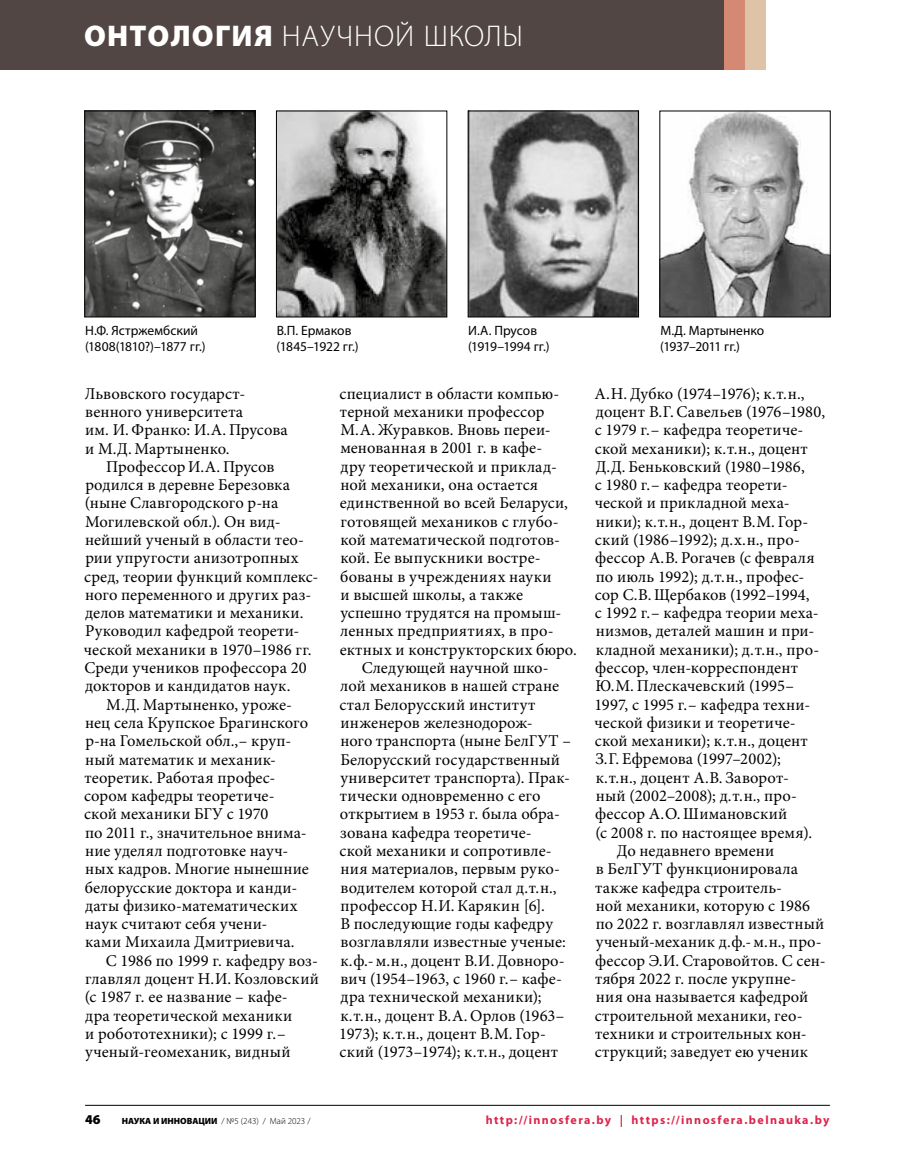
<style>
.page{position:relative;width:915px;height:1170px;background:#fff}
.page>*{position:absolute;margin:0;border:0;box-sizing:border-box;transform-origin:0 0}
.t1{font:300 30px "Myriad Pro";letter-spacing:.025em;color:#fff}
.t2{font:16.5px/18.3px "Minion Pro";letter-spacing:.01em;color:#000}
.t3{font:16.5px "Minion Pro";letter-spacing:-.015em;color:#000}
.t4{font:13.5px/16.5px "Myriad Pro";color:#000}
.t5{font:900 13.5px "Myriad Pro";color:#000}
.t6{font:700 12px "Myriad Pro";letter-spacing:.115em;color:#dd244d}
.t7{font:300 9px "Myriad Pro";color:#000}
.s1{font-weight:900}
</style>
<div class="page">
<hr style="left:85px;top:1104px;width:744px;height:1px;background:#000">
<div style="left:170px;top:0;width:596px;height:70px;background:#dfc3a6"></div>
<div style="left:149px;top:0;width:595px;height:70px;background:#d58974"></div>
<div style="left:0;top:0;width:723px;height:70px;background:#514643"></div>
<img style="left:86px;top:113px;width:167px;height:202px">
<div style="left:84px;top:111px;width:171px;height:206px;border:1px solid #000"></div>
<img style="left:278px;top:113px;width:167px;height:202px">
<div style="left:276px;top:111px;width:171px;height:206px;border:1px solid #000"></div>
<img style="left:469px;top:113px;width:167px;height:202px">
<div style="left:467px;top:111px;width:171px;height:206px;border:1px solid #000"></div>
<img style="left:661px;top:113px;width:167px;height:202px">
<div style="left:659px;top:111px;width:171px;height:206px;border:1px solid #000"></div>
<h1 class="t1" style="left:84px;top:20px;width:440px"><span class="s1">ОНТОЛОГИЯ</span> НАУЧНОЙ ШКОЛЫ</h1>
<p class="t4" style="left:85px;top:322px;width:122px">Н.Ф. Ястржембский (1808(1810?)–1877 гг.)</p>
<p class="t4" style="left:276px;top:322px;width:84px">В.П. Ермаков (1845–1922 гг.)</p>
<p class="t4" style="left:660px;top:322px;width:106px">М.Д. Мартыненко (1937–2011 гг.)</p>
<p class="t4" style="left:468px;top:322px;width:83px">И.А. Прусов (1919–1994 гг.)</p>
<p class="t2" style="left:85px;top:384px;width:204px">Львовского государст&shy;венного университета<br>им. И. Франко: И.А. Прусова и М.Д. Мартыненко.</p>
<p class="t2" style="left:106px;top:457px;width:170px">Профессор И.А. Прусов</p>
<p class="t2" style="left:85px;top:475px;width:206px">родился в деревне Березовка</p>
<p class="t2" style="left:85px;top:494px;width:195px">(ныне Славгородского р-на</p>
<p class="t2" style="left:85px;top:512px;width:197px">Могилевской обл.). Он вид-</p>
<p class="t2" style="left:85px;top:530px;width:220px">нейший ученый в области тео-</p>
<p class="t2" style="left:85px;top:549px;width:214px">рии упругости анизотропных</p>
<p class="t2" style="left:84px;top:567px;width:236px">сред, теории функций комплекс-</p>
<p class="t2" style="left:85px;top:585px;width:228px">ного переменного и других раз-</p>
<p class="t2" style="left:85px;top:603px;width:220px">делов математики и механики.</p>
<p class="t2" style="left:85px;top:622px;width:216px">Руководил кафедрой теорети-</p>
<p class="t2" style="left:84px;top:640px;width:229px">ческой механики в 1970–1986 гг.</p>
<p class="t2" style="left:84px;top:658px;width:223px">Среди учеников профессора 20</p>
<p class="t2" style="left:85px;top:677px;width:207px">докторов и кандидатов наук.</p>
<p class="t2" style="left:106px;top:695px;width:187px">М.Д. Мартыненко, уроже-</p>
<p class="t2" style="left:85px;top:713px;width:224px">нец села Крупское Брагинского</p>
<p class="t2" style="left:85px;top:731px;width:207px">р-на Гомельской обл.,– круп-</p>
<p class="t2" style="left:85px;top:750px;width:192px">ный математик и механик-</p>
<p class="t2" style="left:85px;top:768px;width:192px">теоретик. Работая профес-</p>
<p class="t2" style="left:84px;top:786px;width:192px">сором кафедры теоретиче-</p>
<p class="t2" style="left:84px;top:805px;width:186px">ской механики БГУ с 1970</p>
<p class="t2" style="left:85px;top:823px;width:223px">по 2011 г., значительное внима-</p>
<p class="t2" style="left:85px;top:841px;width:205px">ние уделял подготовке науч-</p>
<p class="t2" style="left:85px;top:859px;width:225px">ных кадров. Многие нынешние</p>
<p class="t2" style="left:85px;top:878px;width:214px">белорусские доктора и канди-</p>
<p class="t2" style="left:85px;top:896px;width:214px">даты физико-математических</p>
<p class="t2" style="left:85px;top:914px;width:184px">наук считают себя учени-</p>
<p class="t2" style="left:85px;top:933px;width:211px">ками Михаила Дмитриевича.</p>
<p class="t2" style="left:106px;top:951px;width:213px">С 1986 по 1999 г. кафедру воз-</p>
<p class="t2" style="left:85px;top:969px;width:235px">главлял доцент Н.И. Козловский</p>
<p class="t2" style="left:85px;top:987px;width:204px">(с 1987 г. ее название – кафе-</p>
<p class="t2" style="left:85px;top:1006px;width:208px">дра теоретической механики</p>
<p class="t2" style="left:85px;top:1024px;width:202px">и робототехники); с 1999 г.–</p>
<p class="t2" style="left:85px;top:1042px;width:207px">ученый-геомеханик, видный</p>
<p class="t2" style="left:339px;top:384px;width:221px">специалист в области компью-</p>
<p class="t2" style="left:340px;top:402px;width:206px">терной механики профессор</p>
<p class="t2" style="left:340px;top:421px;width:212px">М.А. Журавков. Вновь переи-</p>
<p class="t2" style="left:340px;top:439px;width:203px">менованная в 2001 г. в кафе-</p>
<p class="t2" style="left:340px;top:457px;width:218px">дру теоретической и приклад-</p>
<p class="t2" style="left:340px;top:475px;width:199px">ной механики, она остается</p>
<p class="t2" style="left:339px;top:494px;width:230px">единственной во всей Беларуси,</p>
<p class="t2" style="left:340px;top:512px;width:220px">готовящей механиков с глубо-</p>
<p class="t2" style="left:340px;top:530px;width:221px">кой математической подготов-</p>
<p class="t2" style="left:340px;top:549px;width:202px">кой. Ее выпускники востре-</p>
<p class="t2" style="left:340px;top:567px;width:213px">бованы в учреждениях науки</p>
<p class="t2" style="left:340px;top:585px;width:184px">и высшей школы, а также</p>
<p class="t2" style="left:340px;top:603px;width:222px">успешно трудятся на промыш-</p>
<p class="t2" style="left:340px;top:622px;width:215px">ленных предприятиях, в про-</p>
<p class="t2" style="left:339px;top:640px;width:238px">ектных и конструкторских бюро.</p>
<p class="t2" style="left:361px;top:658px;width:188px">Cледующей научной шко-</p>
<p class="t2" style="left:340px;top:677px;width:220px">лой механиков в нашей стране</p>
<p class="t2" style="left:339px;top:695px;width:197px">стал Белорусский институт</p>
<p class="t2" style="left:340px;top:713px;width:193px">инженеров железнодорож-</p>
<p class="t2" style="left:340px;top:731px;width:232px">ного транспорта (ныне БелГУТ –</p>
<p class="t2" style="left:340px;top:750px;width:221px">Белорусский государственный</p>
<p class="t2" style="left:340px;top:768px;width:231px">университет транспорта). Прак-</p>
<p class="t2" style="left:340px;top:786px;width:202px">тически одновременно с его</p>
<p class="t2" style="left:339px;top:805px;width:221px">открытием в 1953 г. была обра-</p>
<p class="t2" style="left:340px;top:823px;width:193px">зована кафедра теоретиче-</p>
<p class="t2" style="left:339px;top:841px;width:214px">ской механики и сопротивле-</p>
<p class="t2" style="left:340px;top:859px;width:221px">ния материалов, первым руко-</p>
<p class="t2" style="left:340px;top:878px;width:218px">водителем которой стал д.т.н.,</p>
<p class="t2" style="left:340px;top:896px;width:206px">профессор Н.И. Карякин [6].</p>
<p class="t2" style="left:340px;top:914px;width:214px">В последующие годы кафедру</p>
<p class="t2" style="left:340px;top:933px;width:227px">возглавляли известные ученые:</p>
<p class="t2" style="left:340px;top:951px;width:226px">к.ф.‑ м.н., доцент В.И. Довноро-</p>
<p class="t2" style="left:340px;top:969px;width:223px">вич (1954–1963, с 1960 г.– кафе-</p>
<p class="t2" style="left:340px;top:987px;width:202px">дра технической механики);</p>
<p class="t2" style="left:340px;top:1006px;width:225px">к.т.н., доцент В.А. Орлов (1963–</p>
<p class="t2" style="left:339px;top:1024px;width:208px">1973); к.т.н., доцент В.М. Гор-</p>
<p class="t2" style="left:339px;top:1042px;width:220px">ский (1973–1974); к.т.н., доцент</p>
<p class="t3" style="left:594px;top:382px;width:211px">А.Н. Дубко (1974–1976); к.т.н.,</p>
<p class="t2" style="left:595px;top:402px;width:230px">доцент В.Г. Савельев (1976–1980,</p>
<p class="t2" style="left:594px;top:421px;width:210px">с 1979 г.– кафедра теоретиче-</p>
<p class="t2" style="left:594px;top:439px;width:214px">ской механики); к.т.н., доцент</p>
<p class="t2" style="left:595px;top:457px;width:210px">Д.Д. Беньковский (1980–1986,</p>
<p class="t2" style="left:594px;top:475px;width:194px">с 1980 г.– кафедра теорети-</p>
<p class="t2" style="left:594px;top:494px;width:196px">ческой и прикладной меха-</p>
<p class="t2" style="left:595px;top:512px;width:214px">ники); к.т.н., доцент В.М. Гор-</p>
<p class="t2" style="left:594px;top:530px;width:206px">ский (1986–1992); д.х.н., про-</p>
<p class="t2" style="left:595px;top:549px;width:221px">фессор А.В. Рогачев (с февраля</p>
<p class="t2" style="left:595px;top:567px;width:210px">по июль 1992); д.т.н., профес-</p>
<p class="t2" style="left:594px;top:585px;width:216px">сор С.В. Щербаков (1992–1994,</p>
<p class="t2" style="left:594px;top:603px;width:225px">с 1992 г.– кафедра теории меха-</p>
<p class="t2" style="left:595px;top:622px;width:220px">низмов, деталей машин и при-</p>
<p class="t2" style="left:595px;top:640px;width:225px">кладной механики); д.т.н., про-</p>
<p class="t2" style="left:595px;top:658px;width:204px">фессор, член-корреспондент</p>
<p class="t2" style="left:595px;top:677px;width:200px">Ю.М. Плескачевский (1995–</p>
<p class="t2" style="left:594px;top:695px;width:217px">1997, с 1995 г.– кафедра техни-</p>
<p class="t2" style="left:594px;top:713px;width:202px">ческой физики и теоретиче-</p>
<p class="t2" style="left:594px;top:731px;width:214px">ской механики); к.т.н., доцент</p>
<p class="t2" style="left:595px;top:750px;width:187px">З.Г. Ефремова (1997–2002);</p>
<p class="t2" style="left:595px;top:768px;width:195px">к.т.н., доцент А.В. Заворот-</p>
<p class="t2" style="left:595px;top:786px;width:203px">ный (2002–2008); д.т.н., про-</p>
<p class="t2" style="left:595px;top:805px;width:193px">фессор А.О. Шимановский</p>
<p class="t2" style="left:595px;top:823px;width:218px">(с 2008 г. по настоящее время).</p>
<p class="t2" style="left:616px;top:841px;width:159px">До недавнего времени</p>
<p class="t2" style="left:595px;top:859px;width:203px">в БелГУТ функционировала</p>
<p class="t2" style="left:595px;top:878px;width:188px">также кафедра строитель-</p>
<p class="t2" style="left:595px;top:896px;width:216px">ной механики, которую с 1986</p>
<p class="t2" style="left:595px;top:914px;width:230px">по 2022 г. возглавлял известный</p>
<p class="t2" style="left:595px;top:933px;width:227px">ученый-механик д.ф.‑ м.н., про-</p>
<p class="t2" style="left:595px;top:951px;width:232px">фессор Э.И. Старовойтов. С сен-</p>
<p class="t2" style="left:595px;top:969px;width:203px">тября 2022 г. после укрупне-</p>
<p class="t2" style="left:595px;top:987px;width:214px">ния она называется кафедрой</p>
<p class="t2" style="left:594px;top:1006px;width:209px">строительной механики, гео-</p>
<p class="t2" style="left:595px;top:1024px;width:213px">техники и строительных кон-</p>
<p class="t2" style="left:594px;top:1042px;width:215px">струкций; заведует ею ученик</p>
<p class="t5" style="left:85px;top:1112px;width:17px">46</p>
<p class="t7" style="left:122px;top:1116px;width:190px"><span class="s1">НАУКА И ИННОВАЦИИ</span> / №5 (243) / Май 2023 /</p>
<p class="t6" style="left:485px;top:1113px;width:345px">http://innosfera.by | https://innosfera.belnauka.by</p>
</div>
